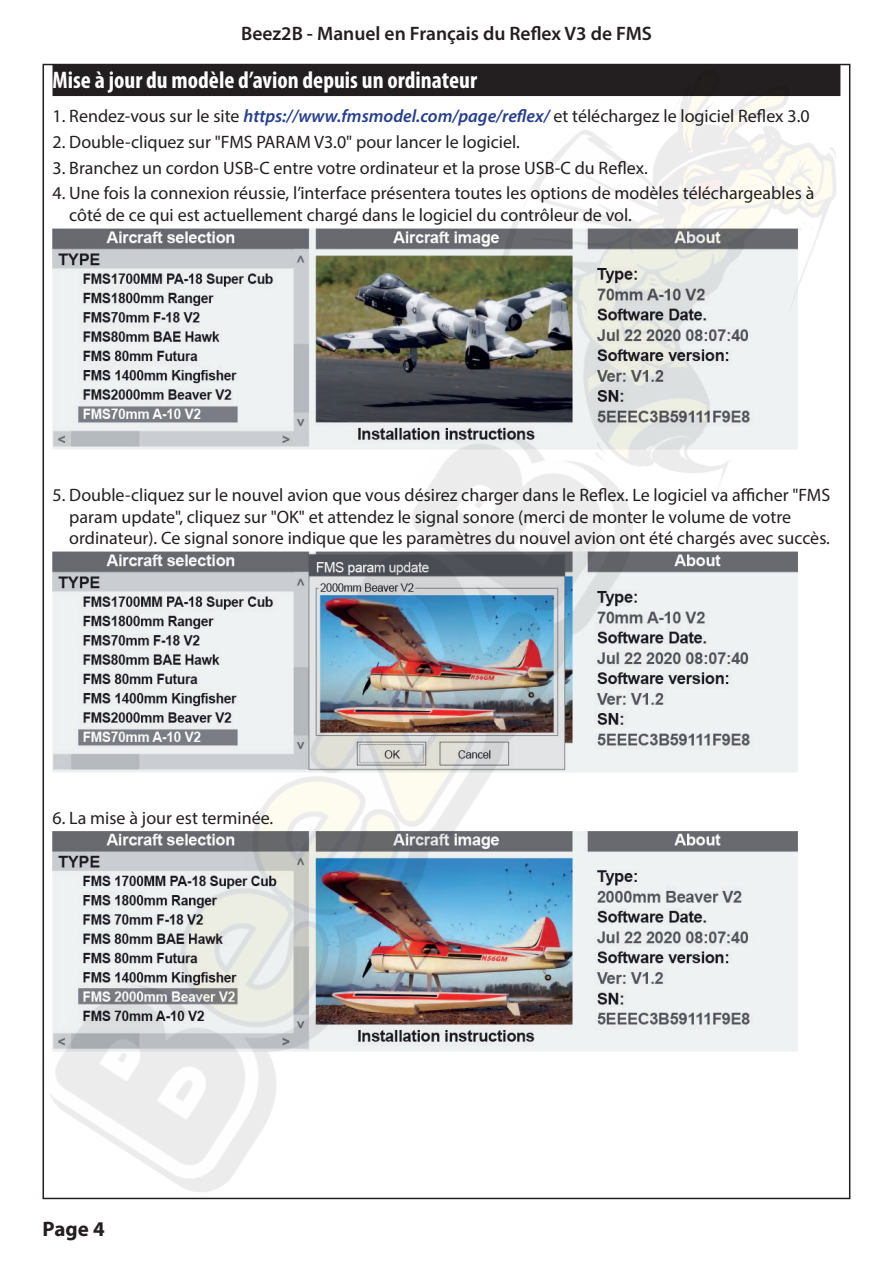
<style>
.page{position:relative;width:893px;height:1263px;background:#fff}
.page>*{position:absolute;margin:0;border:0;box-sizing:border-box;transform-origin:0 0}
.t1{font:700 condensed 24px "Myriad Pro";color:#fff}
.t2{font:700 21px "Myriad Pro";color:#231f20}
.t3{font:600 19.5px "Myriad Pro";color:#231f20}
.t4{font:18px/21.6px "Myriad Pro";color:#231f20}
.s1{font-weight:600;font-style:italic;color:#253f8e}
</style>
<div class="page">
<img style="left:42px;top:63px;width:809px;height:1137px">
<p class="t3" style="left:241px;top:21px;width:412px">Beez2B - Manuel en Français du Reflex V3 de FMS</p>
<h1 class="t1" style="left:53px;top:65px;width:426px">Mise à jour du modèle d’avion depuis un ordinateur</h1>
<p class="t4" style="left:53px;top:105px;width:759px">1. Rendez-vous sur le site <span class="s1">https://www.fmsmodel.com/page/reflex/</span> et téléchargez le logiciel Reflex 3.0</p>
<p class="t4" style="left:53px;top:131px;width:469px">2. Double-cliquez sur "FMS PARAM V3.0" pour lancer le logiciel.</p>
<p class="t4" style="left:53px;top:156px;width:597px">3. Branchez un cordon USB-C entre votre ordinateur et la prose USB-C du Reflex.</p>
<p class="t4" style="left:69px;top:182px;width:746px;text-indent:-17px">4. Une fois la connexion réussie, l’interface présentera toutes les options de modèles téléchargeables à côté de ce qui est actuellement chargé dans le logiciel du contrôleur de vol.</p>
<p class="t4" style="left:69px;top:484px;width:762px;text-indent:-17px">5. Double-cliquez sur le nouvel avion que vous désirez charger dans le Reflex. Le logiciel va afficher "FMS param update", cliquez sur "OK" et attendez le signal sonore (merci de monter le volume de votre ordinateur). Ce signal sonore indique que les paramètres du nouvel avion ont été chargés avec succès.</p>
<p class="t4" style="left:53px;top:807px;width:222px">6. La mise à jour est terminée.</p>
<p class="t2" style="left:43px;top:1215px;width:64px">Page 4</p>
</div>
